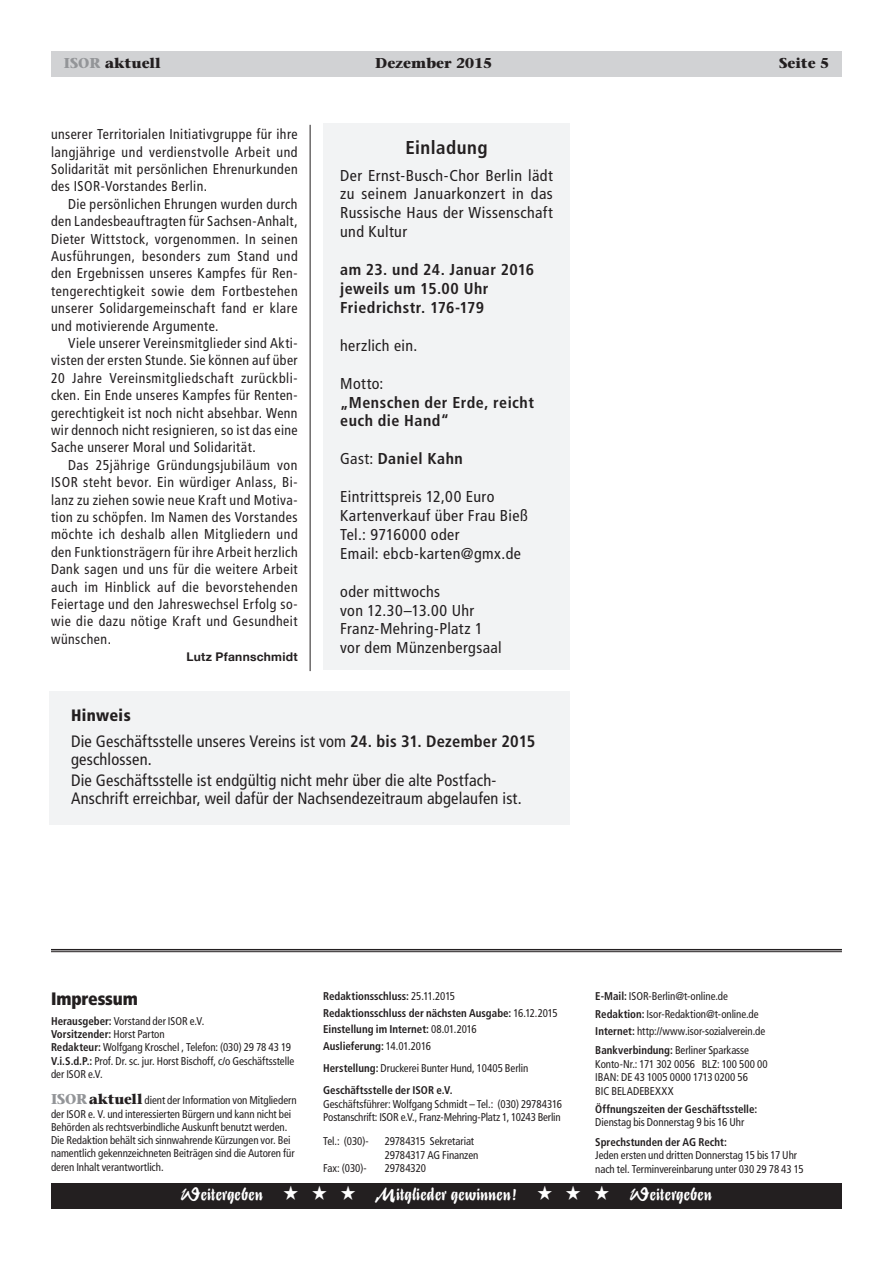
<style>
.page{position:relative;width:893px;height:1263px;background:#fff}
.page>*{position:absolute;margin:0;border:0;box-sizing:border-box;transform-origin:0 0}
.t1{font:19.5px "Stentor T";letter-spacing:.005em;color:#fff;scale:.95 1}
.t2{font:700 condensed 18.6px "Frutiger LT Std";letter-spacing:.025em;color:#231f20}
.t3{font:900 condensed 18px "Frutiger LT Std";letter-spacing:-.01em;color:#231f20}
.t4{font:condensed 16.5px/26px "Frutiger LT Std";letter-spacing:.01em;color:#231f20}
.t5{font:condensed 15.75px/18.9px "Frutiger LT Std";letter-spacing:.025em;color:#231f20}
.t6{font:700 condensed 15.75px/18.9px "Frutiger LT Std";letter-spacing:.03em;color:#231f20}
.t7{font:condensed 14.25px/17.4px "Frutiger LT Std";letter-spacing:.035em;color:#231f20;text-align:justify}
.t8{font:700 14.25px "Stone Serif Std";color:#231f20}
.t9{font:700 12px "Helvetica Neue";letter-spacing:.025em;color:#231f20}
.t10{font:condensed 11.25px/13.2px "Frutiger LT Std";letter-spacing:-.005em;color:#231f20}
.t11{font:700 condensed 11.25px/16.5px "Frutiger LT Std";color:#231f20}
.s1{color:#939598}
.s2{font-weight:400}
.s3{font-weight:900}
.s4{font-weight:700}
.s5{font-family:"Stone Serif Std";font-weight:700;font-stretch:normal;font-size:14.25px;color:#939598}
.s6{font-family:"Stone Serif Std";font-weight:700;font-stretch:normal;font-size:14.25px}
.s7{font-family:"European Pi One"}
</style>
<div class="page">
<div style="left:51px;top:51px;width:791px;height:26px;background:#d1d2d4"></div>
<div style="left:51px;top:1183px;width:791px;height:25px;background:#231f20"></div>
<hr style="left:51px;top:949px;width:791px;height:1px;background:#231f20">
<hr style="left:51px;top:951px;width:791px;height:1px;background:#231f20">
<hr style="left:310px;top:125px;width:1px;height:546px;background:#231f20">
<div style="left:323px;top:123px;width:247px;height:547px;background:#f2f3f4"></div>
<div style="left:50px;top:691px;width:520px;height:134px;background:#f2f3f4"></div>
<p class="t8" style="left:64px;top:54px;width:99px"><span class="s1">ISOR</span> aktuell</p>
<p class="t8" style="left:375px;top:54px;width:118px">Dezember 2015</p>
<p class="t8" style="left:779px;top:54px;width:52px">Seite 5</p>
<p class="t7" style="left:51px;top:126px;width:248px">unserer Territorialen Initiativgruppe für ihre langjährige und verdienstvolle Arbeit und Solidarität mit persönlichen Ehrenurkunden des ISOR-Vorstandes Berlin.</p>
<p class="t7" style="left:51px;top:195px;width:248px;text-indent:17px">Die persönlichen Ehrungen wurden durch den Landesbeauftragten für Sachsen-Anhalt, Dieter Wittstock, vorgenommen. In seinen Ausführungen, besonders zum Stand und den Ergebnissen unseres Kampfes für Ren&shy;tengerechtigkeit sowie dem Fortbestehen unserer Solidargemeinschaft fand er klare und motivierende Argumente.</p>
<p class="t7" style="left:51px;top:334px;width:248px;text-indent:17px">Viele unserer Vereinsmitglieder sind Akti&shy;visten der ersten Stunde. Sie können auf über 20 Jahre Vereinsmitgliedschaft zurückbli&shy;cken. Ein Ende unseres Kampfes für Renten&shy;gerechtigkeit ist noch nicht absehbar. Wenn wir dennoch nicht resignieren, so ist das eine Sache unserer Moral und Solidarität.</p>
<p class="t7" style="left:51px;top:456px;width:248px;text-indent:17px">Das 25jährige Gründungsjubiläum von ISOR steht bevor. Ein würdiger Anlass, Bi&shy;lanz zu ziehen sowie neue Kraft und Motiva&shy;tion zu schöpfen. Im Namen des Vorstandes möchte ich deshalb allen Mitgliedern und den Funktionsträgern für ihre Arbeit herzlich Dank sagen und uns für die weitere Arbeit auch im Hinblick auf die bevorstehenden Feiertage und den Jahreswechsel Erfolg so&shy;wie die dazu nötige Kraft und Gesundheit wünschen.</p>
<p class="t9" style="left:186px;top:648px;width:113px">Lutz Pfannschmidt</p>
<h2 class="t2" style="left:405px;top:136px;width:84px">Einladung</h2>
<p class="t5" style="left:340px;top:166px;width:214px;text-align:justify">Der Ernst-Busch-Chor Berlin lädt zu seinem Januarkonzert in das Russische Haus der Wissenschaft und Kultur</p>
<p class="t6" style="left:340px;top:260px;width:196px">am 23. und 24. Januar 2016 jeweils um 15.00 Uhr<br>Friedrichstr. 176-179</p>
<p class="t5" style="left:340px;top:336px;width:79px">herzlich ein.</p>
<p class="t5" style="left:340px;top:374px;width:45px">Motto:</p>
<p class="t6" style="left:340px;top:393px;width:195px">„Menschen der Erde, reicht euch die Hand“</p>
<p class="t6" style="left:340px;top:449px;width:124px"><span class="s2">Gast:</span> Daniel Kahn</p>
<p class="t5" style="left:340px;top:487px;width:189px">Eintrittspreis 12,00 Euro<br>Kartenverkauf über Frau Bieß<br>Tel.: 9716000 oder<br>Email: ebcb-karten@gmx.de</p>
<p class="t5" style="left:340px;top:582px;width:163px">oder mittwochs<br>von 12.30–13.00 Uhr<br>Franz-Mehring-Platz 1 vor dem Münzenbergsaal</p>
<p class="t4" style="left:71px;top:703px;width:466px"><span class="s3">Hinweis<br></span>Die Geschäftsstelle unseres Vereins ist vom <span class="s4">24. bis 31. Dezember 2015</span></p>
<p class="t4" style="left:71px;top:748px;width:427px;line-height:21.6px">geschlossen.<br>Die Geschäftsstelle ist endgültig nicht mehr über die alte Postfach-</p>
<p class="t4" style="left:71px;top:785px;width:452px">Anschrift erreichbar, weil dafür der Nachsendezeitraum abgelaufen ist.</p>
<p class="t3" style="left:51px;top:988px;width:88px">Impressum</p>
<p class="t10" style="left:51px;top:1014px;width:245px"><span class="s4">Herausgeber:</span> Vorstand der ISOR e.V.<br><span class="s4">Vorsitzender:</span> Horst Parton<br><span class="s4">Redakteur:</span> Wolfgang Kroschel , Telefon: (030) 29 78 43 19<br><span class="s4">V.i.S.d.P.:</span> Prof. Dr. sc. jur. Horst Bischoff, c/o Geschäftsstelle der ISOR e.V.</p>
<p class="t10" style="left:51px;top:1094px;width:247px"><span class="s5">ISOR</span><span class="s6">aktuell</span> dient der Information von Mitgliedern der ISOR e. V. und interessierten Bürgern und kann nicht bei Behörden als rechtsverbindliche Auskunft benutzt werden.<br>Die Redaktion behält sich sinnwahrende Kürzungen vor. Bei namentlich gekennzeichneten Beiträgen sind die Autoren für deren Inhalt verantwortlich.</p>
<p class="t11" style="left:323px;top:988px;width:236px">Redaktionsschluss: <span class="s2">25.11.2015<br></span>Redaktionsschluss der nächsten Ausgabe: <span class="s2">16.12.2015<br></span>Einstellung im Internet: <span class="s2">08.01.2016<br></span>Auslieferung: <span class="s2">14.01.2016</span></p>
<p class="t11" style="left:323px;top:1057px;width:207px;line-height:22.2px">Herstellung: <span class="s2">Druckerei Bunter Hund, 10405 Berlin<br></span>Geschäftsstelle der ISOR e.V.</p>
<p class="t10" style="left:323px;top:1097px;width:240px">Geschäftsführer: Wolfgang Schmidt – Tel.: (030) 29784316<br>Postanschrift: ISOR e.V., Franz-Mehring-Platz 1, 10243 Berlin</p>
<p class="t10" style="left:323px;top:1135px;width:47px">Tel.: (030)-</p>
<p class="t10" style="left:385px;top:1135px;width:95px">29784315 Sekretariat<br>29784317 AG Finanzen</p>
<p class="t10" style="left:323px;top:1162px;width:45px">Fax: (030)-</p>
<p class="t10" style="left:385px;top:1162px;width:43px">29784320</p>
<p class="t10" style="left:595px;top:987px;width:165px;line-height:18px"><span class="s4">E-Mail:</span> ISOR-Berlin@t-online.de<br><span class="s4">Redaktion:</span> Isor-Redaktion@t-online.de</p>
<p class="t10" style="left:595px;top:1021px;width:171px;line-height:19.5px"><span class="s4">Internet:</span> http://www.isor-sozialverein.de<br><span class="s4">Bankverbindung:</span> Berliner Sparkasse</p>
<p class="t10" style="left:595px;top:1057px;width:174px">Konto-Nr.: 171 302 0056 BLZ: 100 500 00<br>IBAN: DE 43 1005 0000 1713 0200 56<br>BIC BELADEBEXXX</p>
<p class="t11" style="left:595px;top:1101px;width:163px">Öffnungszeiten der Geschäftsstelle:</p>
<p class="t10" style="left:595px;top:1116px;width:150px">Dienstag bis Donnerstag 9 bis 16 Uhr</p>
<p class="t11" style="left:595px;top:1134px;width:133px">Sprechstunden der AG Recht:</p>
<p class="t10" style="left:595px;top:1149px;width:210px">Jeden ersten und dritten Donnerstag 15 bis 17 Uhr nach tel. Terminvereinbarung unter 030 29 78 43 15</p>
<h1 class="t1" style="left:181px;top:1182px;width:561px">Weitergeben <span class="s7">( ( (</span> Mitglieder gewinnen! <span class="s7">( ( (</span> Weitergeben</h1>
</div>
